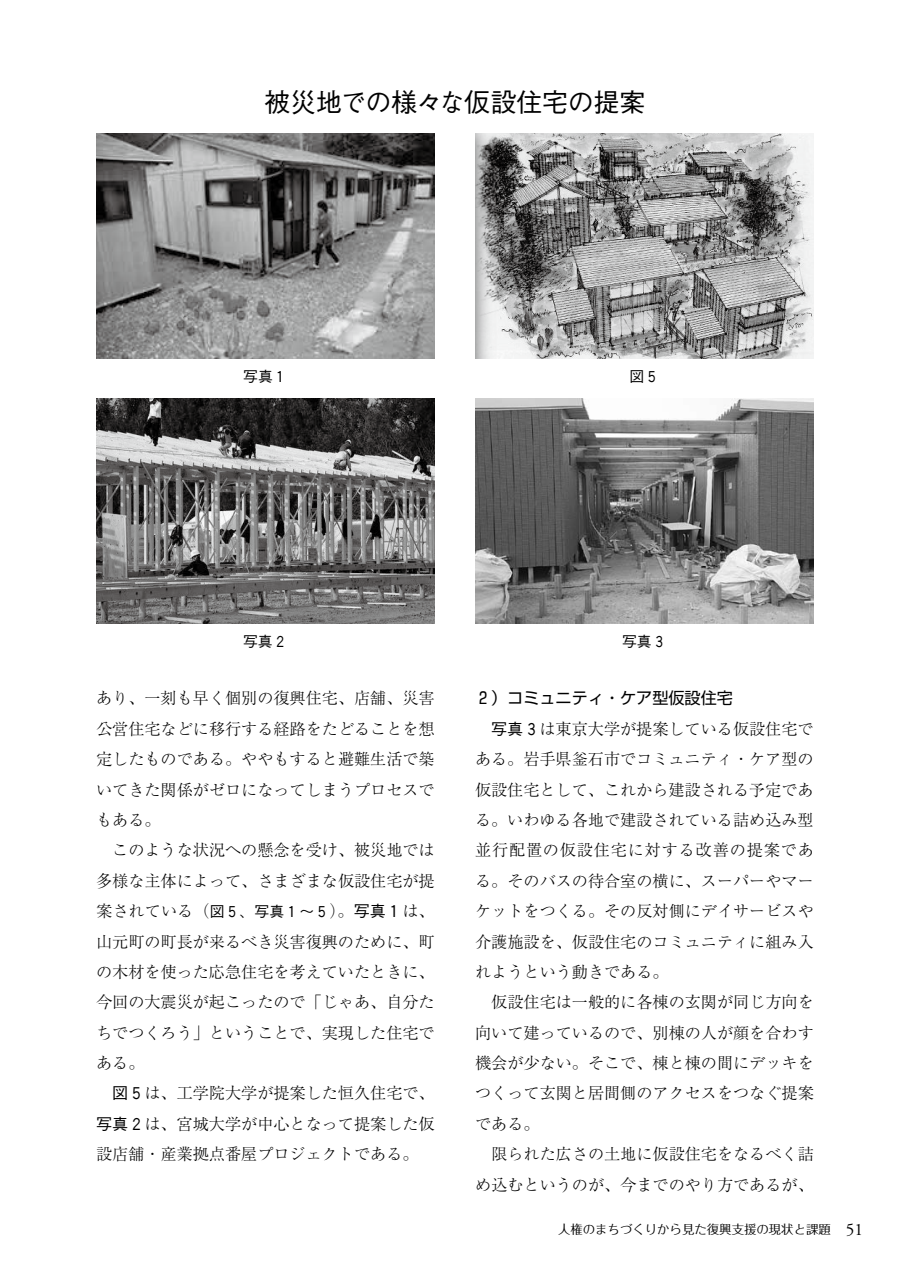
<style>
.page{position:relative;width:903px;height:1275px;background:#fff}
.page>*{position:absolute;margin:0;border:0;box-sizing:border-box;transform-origin:0 0}
.t1{font:500 26.07px "Gothic BBB Pro";letter-spacing:-.015em;color:#000}
.t2{font:300 16.1px/30.4px "Ryumin Pro";color:#000;text-align:justify}
.t3{font:16.1px "Shin Go Pro";color:#000}
.t4{font:500 14.88px "Gothic BBB Pro";color:#000}
.t5{font:12.42px "Folk Pro";color:#000}
.s1{font-family:"N Chu Go BBB";font-weight:400}
.s2{font-family:"Gothic BBB Pro";font-weight:500;font-size:14.88px}
.s3{font-family:"N Chu Go BBB";font-weight:400;font-size:14.88px}
.s4{font-family:"Gothic BBB Pro";font-weight:500}
.s5{font-family:"N Shin Go R"}
.s6{font-family:"Adobe Garamond Pro";font-size:17.32px}
</style>
<div class="page">
<img style="left:475px;top:398px;width:339px;height:226px">
<img style="left:96px;top:133px;width:339px;height:226px">
<img style="left:96px;top:398px;width:339px;height:226px">
<img style="left:499px;top:133px;width:315px;height:226px">
<img style="left:475px;top:133px;width:24px;height:226px">
<h1 class="t1" style="left:264px;top:82px;width:382px">被災地での様々な仮設住宅の提案</h1>
<p class="t4" style="left:243px;top:364px;width:46px">写真<span class="s1">１</span></p>
<p class="t4" style="left:629px;top:364px;width:31px">図<span class="s1">５</span></p>
<p class="t4" style="left:243px;top:629px;width:46px">写真<span class="s1">２</span></p>
<p class="t2" style="left:96px;top:682px;width:340px">あり、一刻も早く個別の復興住宅、店舗、災害公営住宅などに移行する経路をたどることを想定したものである。ややもすると避難生活で築いてきた関係がゼロになってしまうプロセスでもある。</p>
<p class="t2" style="left:96px;top:834px;width:340px;text-indent:16px">このような状況への懸念を受け、被災地では多様な主体によって、さまざまな仮設住宅が提案されている（<span class="s2">図</span><span class="s3">５</span><span class="s2">、写真</span><span class="s3">１</span><span class="s2">～</span><span class="s3">５</span>）。<span class="s4">写真</span><span class="s1">１</span>は、山元町の町長が来るべき災害復興のために、町の木材を使った応急住宅を考えていたときに、今回の大震災が起こったので「じゃあ、自分たちでつくろう」ということで、実現した住宅である。</p>
<p class="t2" style="left:96px;top:1077px;width:340px;text-indent:16px"><span class="s4">図</span><span class="s1">５</span>は、工学院大学が提案した恒久住宅で、<span class="s4">写真</span><span class="s1">２</span>は、宮城大学が中心となって提案した仮設店舗・産業拠点番屋プロジェクトである。</p>
<p class="t4" style="left:622px;top:629px;width:46px">写真<span class="s1">３</span></p>
<p class="t3" style="left:475px;top:685px;width:259px"><span class="s5">２</span>）コミュニティ・ケア型仮設住宅</p>
<p class="t2" style="left:475px;top:712px;width:340px;text-indent:16px"><span class="s4">写真</span><span class="s1">３</span>は東京大学が提案している仮設住宅である。岩手県釜石市でコミュニティ・ケア型の仮設住宅として、これから建設される予定である。いわゆる各地で建設されている詰め込み型並行配置の仮設住宅に対する改善の提案である。そのバスの待合室の横に、スーパーやマーケットをつくる。その反対側にデイサービスや介護施設を、仮設住宅のコミュニティに組み入れようという動きである。</p>
<p class="t2" style="left:475px;top:986px;width:340px;text-indent:16px">仮設住宅は一般的に各棟の玄関が同じ方向を向いて建っているので、別棟の人が顔を合わす機会が少ない。そこで、棟と棟の間にデッキをつくって玄関と居間側のアクセスをつなぐ提案である。</p>
<p class="t2" style="left:475px;top:1138px;width:340px;text-align:right">限られた広さの土地に仮設住宅をなるべく詰め込むというのが、今までのやり方であるが、</p>
<p class="t5" style="left:558px;top:1218px;width:307px">人権のまちづくりから見た復興支援の現状と課題 <span class="s6">51</span></p>
</div>
